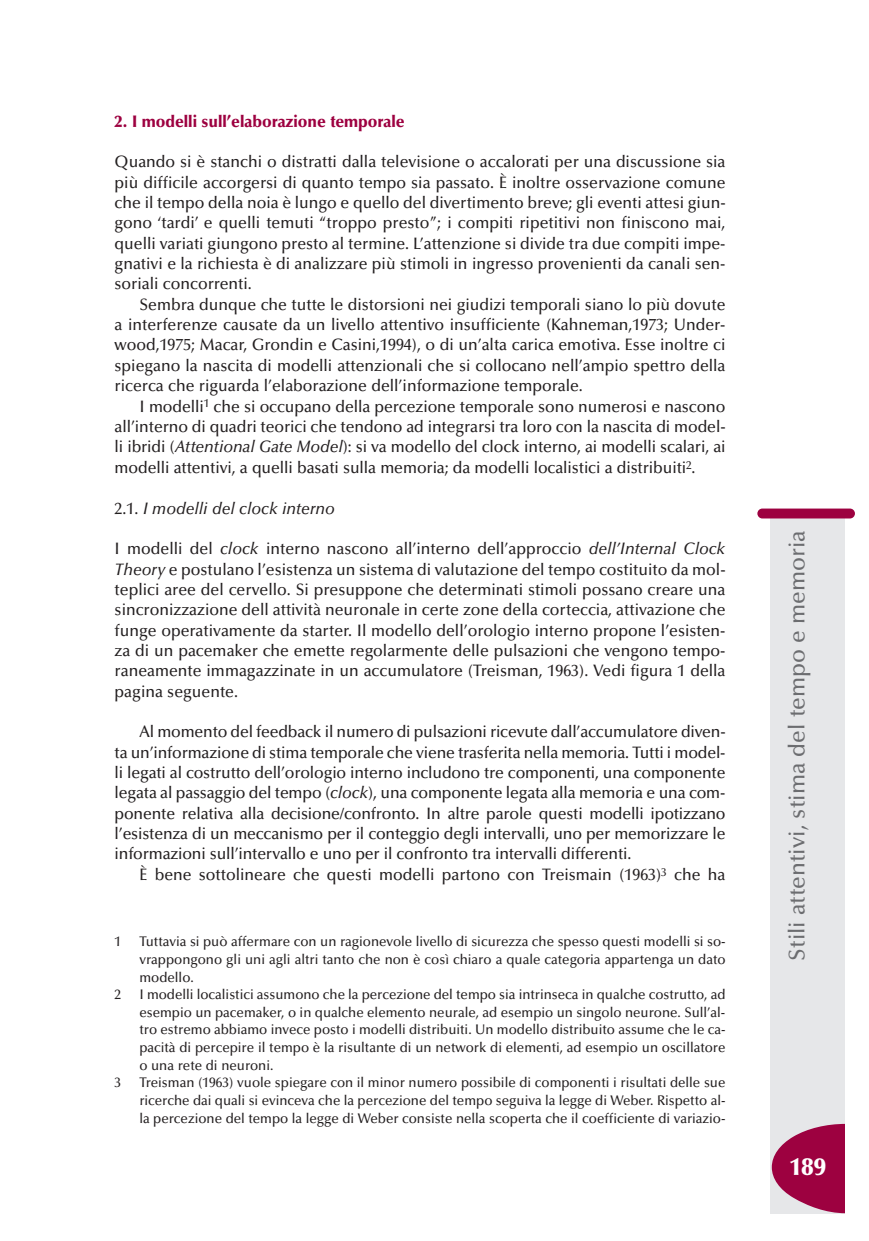
<style>
.page{position:relative;width:869px;height:1241px;background:#fff}
.page>*{position:absolute;margin:0;border:0;box-sizing:border-box;transform-origin:0 0}
.t1{font:900 24.5px "Optima";color:#fff}
.t2{font:500 22.75px "Optima";color:#6c6d70}
.t3{font:500 16.62px/20.3px "Optima";color:#231f20;text-align:justify;scale:.95 1}
.t4{font:900 16.62px "Optima";color:#9d0140;scale:.95 1}
.t5{font:italic 500 16.62px "Optima";color:#231f20;scale:.95 1}
.t6{font:500 14px/17.7px "Optima";color:#231f20;text-align:justify;scale:.95 1}
.s1{font-style:italic}
.s2{font-style:normal}
</style>
<div class="page">
<div style="left:770px;top:516px;width:74px;height:697px;background:#e6e7e9"></div>
<div style="left:757px;top:508px;width:97px;height:10px;background:#9d0140;border-radius:5px"></div>
<svg style="left:771px;top:1123px;width:73px;height:89px"></svg>
<p class="t4" style="left:115px;top:114px;width:306px">2. I modelli sull’elaborazione temporale</p>
<p class="t3" style="left:115px;top:153px;width:644px">Quando si è stanchi o distratti dalla televisione o accalorati per una discussione sia</p>
<p class="t3" style="left:115px;top:173px;width:644px">più difficile accorgersi di quanto tempo sia passato. È inoltre osservazione comune</p>
<p class="t3" style="left:115px;top:194px;width:644px">che il tempo della noia è lungo e quello del divertimento breve; gli eventi attesi giun-</p>
<p class="t3" style="left:115px;top:214px;width:644px">gono ‘tardi’ e quelli temuti “troppo presto”; i compiti ripetitivi non finiscono mai,</p>
<p class="t3" style="left:115px;top:234px;width:644px">quelli variati giungono presto al termine. L’attenzione si divide tra due compiti impe-</p>
<p class="t3" style="left:115px;top:255px;width:644px">gnativi e la richiesta è di analizzare più stimoli in ingresso provenienti da canali sen-</p>
<p class="t3" style="left:115px;top:275px;width:146px">soriali concorrenti.</p>
<p class="t3" style="left:139px;top:295px;width:618px">Sembra dunque che tutte le distorsioni nei giudizi temporali siano lo più dovute</p>
<p class="t3" style="left:115px;top:316px;width:644px">a interferenze causate da un livello attentivo insufficiente (Kahneman,1973; Under-</p>
<p class="t3" style="left:115px;top:336px;width:644px">wood,1975; Macar, Grondin e Casini,1994), o di un’alta carica emotiva. Esse inoltre ci</p>
<p class="t3" style="left:115px;top:356px;width:644px">spiegano la nascita di modelli attenzionali che si collocano nell’ampio spettro della</p>
<p class="t3" style="left:115px;top:377px;width:494px">ricerca che riguarda l’elaborazione dell’informazione temporale.</p>
<p class="t3" style="left:139px;top:397px;width:618px">I modelli<sup>1</sup> che si occupano della percezione temporale sono numerosi e nascono</p>
<p class="t3" style="left:115px;top:418px;width:644px">all’interno di quadri teorici che tendono ad integrarsi tra loro con la nascita di model-</p>
<p class="t3" style="left:115px;top:438px;width:644px">li ibridi (<span class="s1">Attentional Gate Model</span>): si va modello del clock interno, ai modelli scalari, ai</p>
<p class="t3" style="left:115px;top:459px;width:612px">modelli attentivi, a quelli basati sulla memoria; da modelli localistici a distribuiti<sup>2</sup>.</p>
<p class="t5" style="left:115px;top:501px;width:233px"><span class="s2">2.1.</span> I modelli del clock interno</p>
<p class="t3" style="left:115px;top:540px;width:644px">I modelli del <span class="s1">clock</span> interno nascono all’interno dell’approccio <span class="s1">dell’Internal Clock Theory</span> e postulano l’esistenza un sistema di valutazione del tempo costituito da mol&shy;teplici aree del cervello. Si presuppone che determinati stimoli possano creare una sincronizzazione dell attività neuronale in certe zone della corteccia, attivazione che funge operativamente da starter. Il modello dell’orologio interno propone l’esisten&shy;za di un pacemaker che emette regolarmente delle pulsazioni che vengono tempo&shy;raneamente immagazzinate in un accumulatore (Treisman, 1963). Vedi figura 1 della pagina seguente.</p>
<p class="t3" style="left:139px;top:723px;width:618px">Al momento del feedback il numero di pulsazioni ricevute dall’accumulatore diven-</p>
<p class="t3" style="left:115px;top:743px;width:644px">ta un’informazione di stima temporale che viene trasferita nella memoria. Tutti i model-</p>
<p class="t3" style="left:115px;top:763px;width:644px">li legati al costrutto dell’orologio interno includono tre componenti, una componente</p>
<p class="t3" style="left:115px;top:784px;width:644px">legata al passaggio del tempo (<span class="s1">clock</span>), una componente legata alla memoria e una com-</p>
<p class="t3" style="left:115px;top:804px;width:644px">ponente relativa alla decisione/confronto. In altre parole questi modelli ipotizzano</p>
<p class="t3" style="left:115px;top:824px;width:644px">l’esistenza di un meccanismo per il conteggio degli intervalli, uno per memorizzare le</p>
<p class="t3" style="left:115px;top:845px;width:545px">informazioni sull’intervallo e uno per il confronto tra intervalli differenti.</p>
<p class="t3" style="left:139px;top:865px;width:618px">È bene sottolineare che questi modelli partono con Treismain (1963)<sup>3</sup> che ha</p>
<p class="t6" style="left:115px;top:934px;width:9px">1</p>
<p class="t6" style="left:139px;top:934px;width:618px">Tuttavia si può affermare con un ragionevole livello di sicurezza che spesso questi modelli si so&shy;vrappongono gli uni agli altri tanto che non è così chiaro a quale categoria appartenga un dato modello.</p>
<p class="t6" style="left:114px;top:986px;width:9px">2</p>
<p class="t6" style="left:139px;top:986px;width:618px">I modelli localistici assumono che la percezione del tempo sia intrinseca in qualche costrutto, ad esempio un pacemaker, o in qualche elemento neurale, ad esempio un singolo neurone. Sull’al&shy;tro estremo abbiamo invece posto i modelli distribuiti. Un modello distribuito assume che le ca&shy;pacità di percepire il tempo è la risultante di un network di elementi, ad esempio un oscillatore o una rete di neuroni.</p>
<p class="t6" style="left:114px;top:1075px;width:9px">3</p>
<p class="t6" style="left:139px;top:1075px;width:618px">Treisman (1963) vuole spiegare con il minor numero possibile di componenti i risultati delle sue ricerche dai quali si evinceva che la percezione del tempo seguiva la legge di Weber. Rispetto al&shy;la percezione del tempo la legge di Weber consiste nella scoperta che il coefficiente di variazio-</p>
<p class="t2" style="left:787px;top:960px;width:432px;rotate:-90deg">Stili attentivi, stima del tempo e memoria</p>
<p class="t1" style="left:789px;top:1156px;width:38px">189</p>
</div>
